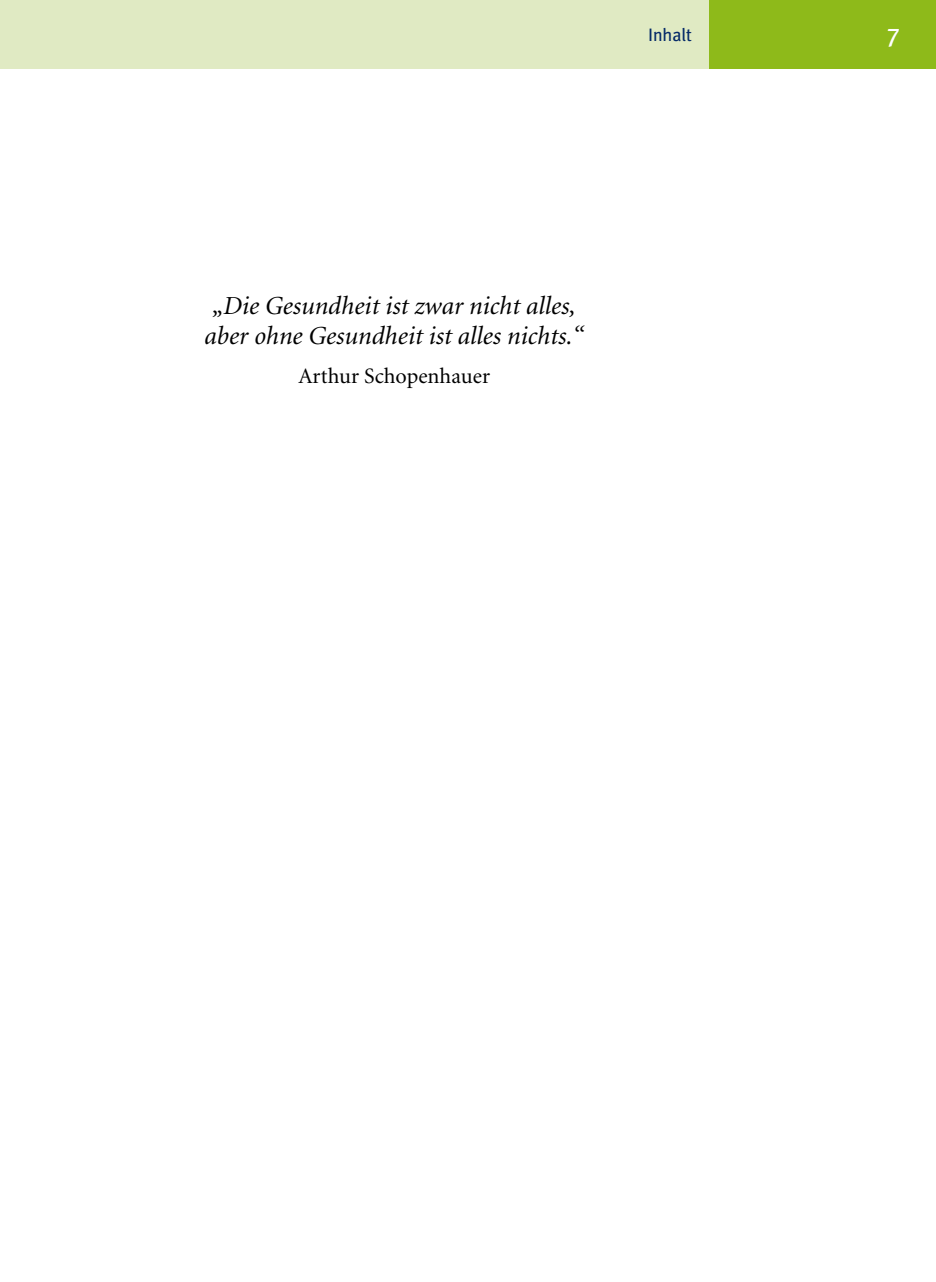
<style>
.page{position:relative;width:936px;height:1282px;background:#fff}
.page>*{position:absolute;margin:0;border:0;box-sizing:border-box;transform-origin:0 0}
.t1{font:italic 26px/30px "Minion";color:#000;text-align:center}
.t2{font:26px "Meta Plus";color:#fff}
.t3{font:22px "Minion";color:#000}
.t4{font:18px "Meta Plus";color:#052a68}
</style>
<div class="page">
<div style="left:0;top:0;width:709px;height:68px;background:#e0eac3"></div>
<div style="left:709px;top:0;width:226px;height:68px;background:#8eba1a"></div>
<p class="t4" style="left:648px;top:24px;width:46px">Inhalt</p>
<p class="t2" style="left:886px;top:17px;width:15px">7</p>
<p class="t1" style="left:204px;top:292px;width:381px">„Die Gesundheit ist zwar nicht alles, aber ohne Gesundheit ist alles nichts.“</p>
<p class="t3" style="left:298px;top:367px;width:193px">Arthur Schopenhauer</p>
</div>
